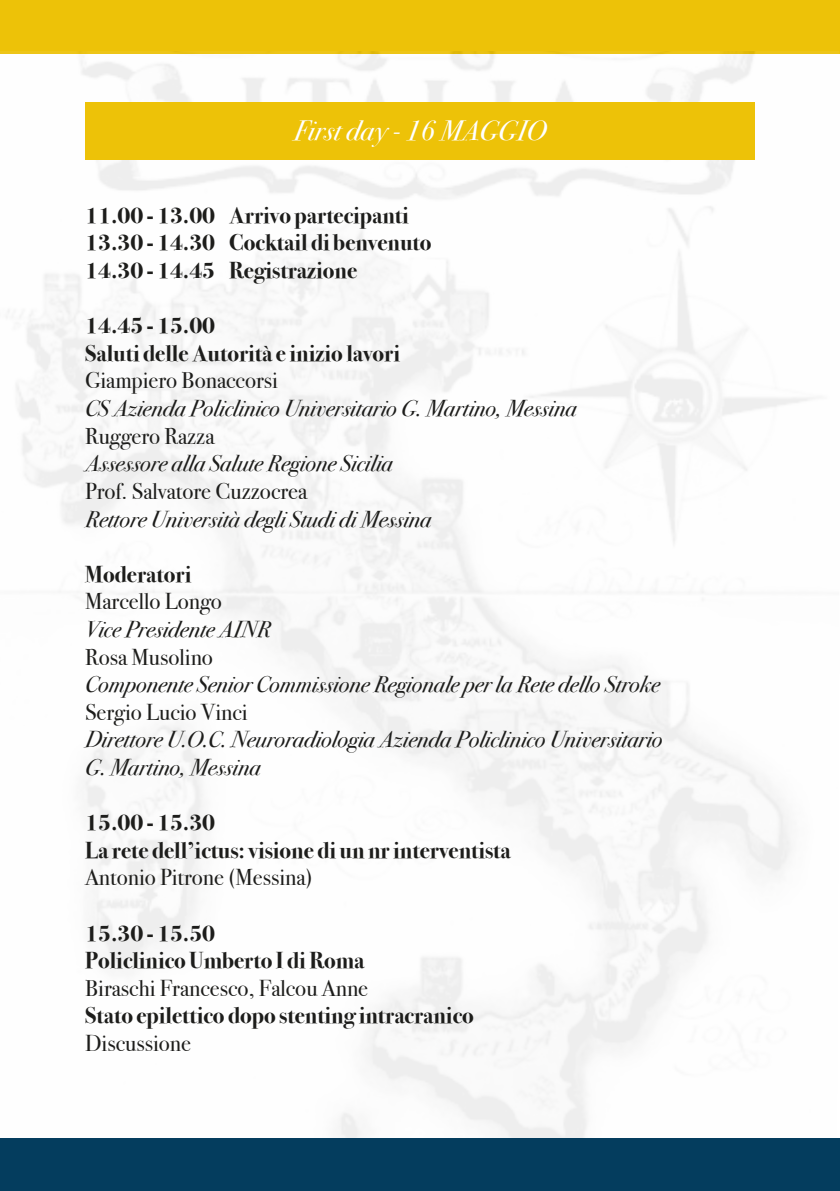
<style>
.page{position:relative;width:840px;height:1191px;background:#fff}
.page>*{position:absolute;margin:0;border:0;box-sizing:border-box;transform-origin:0 0}
.t1{font:italic 28px "Bodoni Svty Two ITCTT";color:#fff}
.t2{font:italic 23px/27.6px "Bodoni Svty Two ITCTT";color:#1d1d1b}
.t3{font:700 23px/27.6px "Bodoni Svty Two ITCTT";color:#1d1d1b}
.t4{font:23px "Bodoni Svty Two ITCTT";color:#1d1d1b}
</style>
<div class="page">
<div style="left:0;top:0;width:839px;height:54px;background:#edc208"></div>
<div style="left:0;top:1138px;width:839px;height:53px;background:#043d5e"></div>
<img style="left:0;top:51px;width:839px;height:1087px">
<div style="left:85px;top:102px;width:669px;height:57px;background:#edc208"></div>
<p class="t1" style="left:293px;top:106px;width:254px">First day - 16 MAGGIO</p>
<p class="t3" style="left:85px;top:199px;width:348px">11.00 - 13.00 Arrivo partecipanti<br>13.30 - 14.30 Cocktail di benvenuto<br>14.30 - 14.45 Registrazione</p>
<p class="t3" style="left:85px;top:310px;width:316px">14.45 - 15.00<br>Saluti delle Autorità e inizio lavori</p>
<p class="t4" style="left:85px;top:362px;width:194px">Giampiero Bonaccorsi</p>
<p class="t2" style="left:85px;top:393px;width:492px">CS Azienda Policlinico Universitario G. Martino, Messina</p>
<p class="t4" style="left:85px;top:417px;width:131px">Ruggero Razza</p>
<p class="t2" style="left:85px;top:448px;width:309px">Assessore alla Salute Regione Sicilia</p>
<p class="t4" style="left:85px;top:472px;width:223px">Prof. Salvatore Cuzzocrea</p>
<p class="t2" style="left:85px;top:503px;width:347px">Rettore Università degli Studi di Messina</p>
<p class="t3" style="left:85px;top:558px;width:108px">Moderatori</p>
<p class="t4" style="left:85px;top:582px;width:138px">Marcello Longo</p>
<p class="t2" style="left:85px;top:614px;width:187px">Vice Presidente AINR</p>
<p class="t4" style="left:85px;top:638px;width:129px">Rosa Musolino</p>
<p class="t2" style="left:85px;top:669px;width:576px">Componente Senior Commissione Regionale per la Rete dello Stroke</p>
<p class="t4" style="left:85px;top:693px;width:164px">Sergio Lucio Vinci</p>
<p class="t2" style="left:85px;top:724px;width:578px">Direttore U.O.C. Neuroradiologia Azienda Policlinico Universitario<br>G. Martino, Messina</p>
<p class="t3" style="left:85px;top:806px;width:427px">15.00 - 15.30<br>La rete dell’ictus: visione di un nr interventista</p>
<p class="t4" style="left:85px;top:858px;width:229px">Antonio Pitrone (Messina)</p>
<p class="t3" style="left:85px;top:917px;width:280px">15.30 - 15.50<br>Policlinico Umberto I di Roma</p>
<p class="t4" style="left:85px;top:969px;width:284px">Biraschi Francesco, Falcou Anne</p>
<p class="t3" style="left:85px;top:1000px;width:390px">Stato epilettico dopo stenting intracranico</p>
<p class="t4" style="left:85px;top:1024px;width:107px">Discussione</p>
</div>
